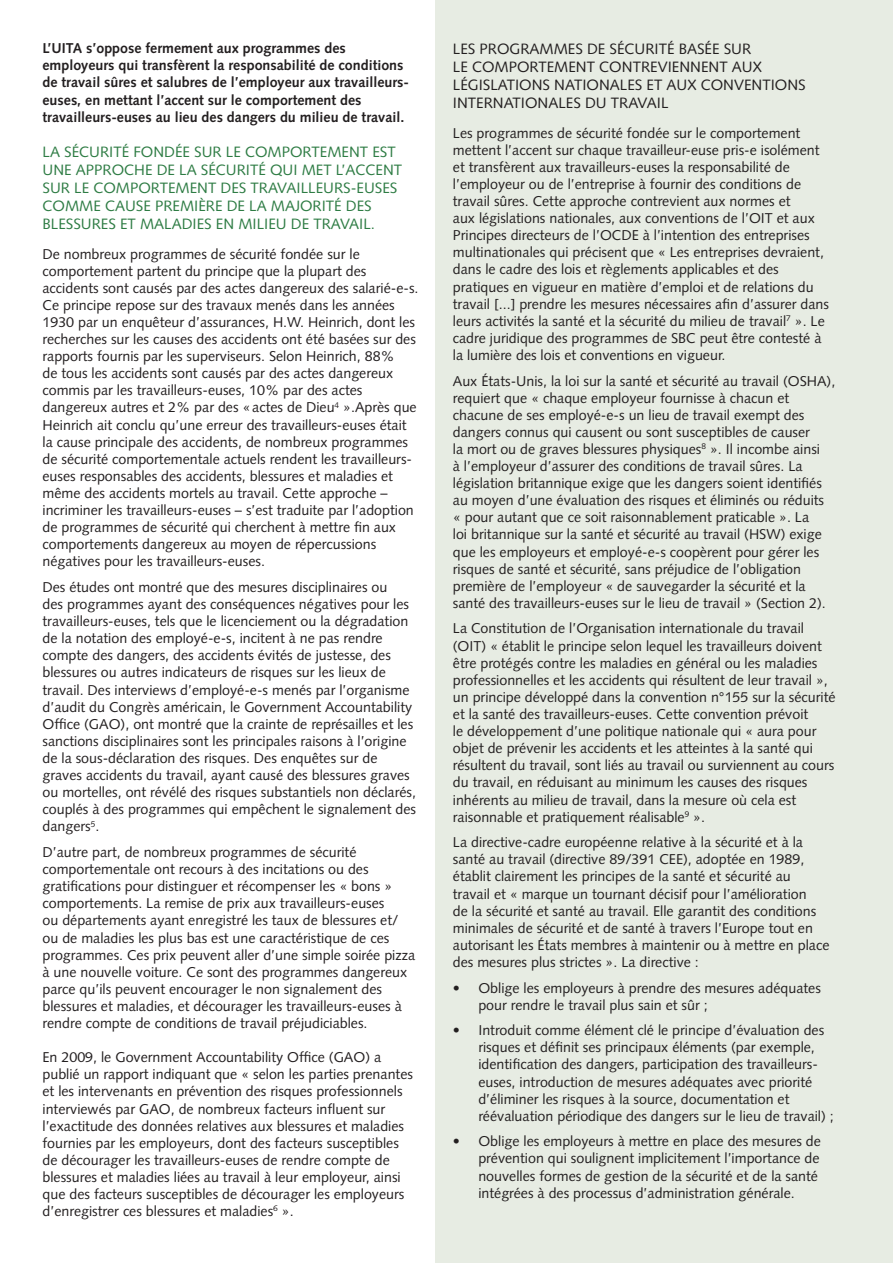
<style>
.page{position:relative;width:893px;height:1263px;background:#fff}
.page>*{position:absolute;margin:0;border:0;box-sizing:border-box;transform-origin:0 0}
.t1{font:15px/18px "Syntax LT";color:#2e7c44}
.t2{font:15px/18px "Syntax LT";color:#231f20}
.t3{font:14.25px/17.1px "Syntax LT Std";color:#231f20}
.t4{font:700 14.25px/17.1px "Syntax LT Std";color:#231f20}
</style>
<div class="page">
<div style="left:436px;top:0;width:457px;height:1263px;background:#e7ece3"></div>
<p class="t4" style="left:43px;top:40px;width:368px">L’UITA s’oppose fermement aux programmes des employeurs qui transfèrent la responsabilité de conditions de travail sûres et salubres de l’employeur aux travailleurs&shy;euses, en mettant l’accent sur le comportement des travailleurs-euses au lieu des dangers du milieu de travail.</p>
<p class="t1" style="left:43px;top:142px;width:361px">LA SÉCURITÉ FONDÉE SUR LE COMPORTEMENT EST UNE APPROCHE DE LA SÉCURITÉ QUI MET L’ACCENT SUR LE COMPORTEMENT DES TRAVAILLEURS-EUSES COMME CAUSE PREMIÈRE DE LA MAJORITÉ DES BLESSURES ET MALADIES EN MILIEU DE TRAVAIL.</p>
<p class="t3" style="left:43px;top:245px;width:377px">De nombreux programmes de sécurité fondée sur le comportement partent du principe que la plupart des accidents sont causés par des actes dangereux des salarié-e-s.<br>Ce principe repose sur des travaux menés dans les années 1930 par un enquêteur d’assurances, H .W. Heinrich, dont les recherches sur les causes des accidents ont été basées sur des rapports fournis par les superviseurs. Selon Heinrich, 88%<br>de tous les accidents sont causés par des actes dangereux commis par les travailleurs-euses, 10% par des actes dangereux autres et 2% par des «actes de Dieu<sup>4</sup> ».Après que Heinrich ait conclu qu’une erreur des travailleurs-euses était la cause principale des accidents, de nombreux programmes de sécurité comportementale actuels rendent les travailleurs&shy;euses responsables des accidents, blessures et maladies et même des accidents mortels au travail. Cette approche – incriminer les travailleurs-euses – s’est traduite par l’adoption de programmes de sécurité qui cherchent à mettre fin aux comportements dangereux au moyen de répercussions négatives pour les travailleurs-euses.</p>
<p class="t3" style="left:43px;top:578px;width:371px">Des études ont montré que des mesures disciplinaires ou<br>des programmes ayant des conséquences négatives pour les travailleurs-euses, tels que le licenciement ou la dégradation de la notation des employé-e-s, incitent à ne pas rendre compte des dangers, des accidents évités de justesse, des blessures ou autres indicateurs de risques sur les lieux de travail. Des interviews d’employé-e-s menés par l’organisme d’audit du Congrès américain, le Government Accountability Office (GAO</p>
<p class="t3" style="left:43px;top:715px;width:375px;text-indent:78px">), ont montré que la crainte de représailles et les sanctions disciplinaires sont les principales raisons à l’origine de la sous-déclaration des risques. Des enquêtes sur de graves accidents du travail, ayant causé des blessures graves ou mortelles, ont révélé des risques substantiels non déclarés, couplés à des programmes qui empêchent le signalement des dangers<sup>5</sup>.</p>
<p class="t3" style="left:43px;top:843px;width:374px">D’autre part, de nombreux programmes de sécurité comportementale ont recours à des incitations ou des gratifications pour distinguer et récompenser les « bons » comportements. La remise de prix aux travailleurs-euses<br>ou départements ayant enregistré les taux de blessures et/ ou de maladies les plus bas est une caractéristique de ces programmes. Ces prix peuvent aller d’une simple soirée pizza à une nouvelle voiture. Ce sont des programmes dangereux parce qu’ils peuvent encourager le non signalement des blessures et maladies, et décourager les travailleurs-euses à rendre compte de conditions de travail préjudiciables.</p>
<p class="t3" style="left:43px;top:1049px;width:303px">En 2009, le Government Accountability Office (GAO</p>
<p class="t3" style="left:43px;top:1049px;width:372px;text-indent:323px">) a publié un rapport indiquant que « selon les parties prenantes et les intervenants en prévention des risques professionnels interviewés par GAO</p>
<p class="t3" style="left:43px;top:1100px;width:363px;text-indent:128px">, de nombreux facteurs influent sur l’exactitude des données relatives aux blessures et maladies fournies par les employeurs, dont des facteurs susceptibles de décourager les travailleurs-euses de rendre compte de blessures et maladies liées au travail à leur employeur, ainsi que des facteurs susceptibles de décourager les employeurs d’enregistrer ces blessures et maladies<sup>6</sup> ».</p>
<p class="t2" style="left:453px;top:40px;width:354px">LES PROGRAMMES DE SÉCURITÉ BASÉE SUR<br>LE COMPORTEMENT CONTREVIENNENT AUX LÉGISLATIONS NATIONALES ET AUX CONVENTIONS INTERNATIONALES DU TRAVAIL</p>
<p class="t3" style="left:453px;top:124px;width:368px">Les programmes de sécurité fondée sur le comportement mettent l’accent sur chaque travailleur-euse pris-e isolément et transfèrent aux travailleurs-euses la responsabilité de l’employeur ou de l’entreprise à fournir des conditions de travail sûres. Cette approche contrevient aux normes et<br>aux législations nationales, aux conventions de l’OIT</p>
<p class="t3" style="left:777px;top:210px;width:40px">et aux</p>
<p class="t3" style="left:453px;top:227px;width:378px;text-indent:190px">à l’intention des entreprises multinationales qui précisent que « Les entreprises devraient, dans le cadre des lois et règlements applicables et des pratiques en vigueur en matière d’emploi et de relations du travail [...] prendre les mesures nécessaires afin d’assurer dans leurs activités la santé et la sécurité du milieu de travail<sup>7</sup> ». Le cadre juridique des programmes de SBC</p>
<p class="t3" style="left:453px;top:227px;width:158px">Principes directeurs de l’OCDE</p>
<p class="t3" style="left:453px;top:329px;width:370px;text-indent:247px">peut être contesté à la lumière des lois et conventions en vigueur.</p>
<p class="t3" style="left:453px;top:372px;width:346px">Aux États-U nis, la loi sur la santé et sécurité au travail (OSHA</p>
<p class="t3" style="left:827px;top:372px;width:10px">),</p>
<p class="t3" style="left:453px;top:389px;width:374px">requiert que « chaque employeur fournisse à chacun et chacune de ses employé-e-s un lieu de travail exempt des dangers connus qui causent ou sont susceptibles de causer<br>la mort ou de graves blessures physiques<sup>8</sup> ». I l incombe ainsi à l’employeur d’assurer des conditions de travail sûres. La législation britannique exige que les dangers soient identifiés au moyen d’une évaluation des risques et éliminés ou réduits « pour autant que ce soit raisonnablement praticable ». La loi britannique sur la santé et sécurité au travail (HSW) exige que les employeurs et employé-e-s coopèrent pour gérer les risques de santé et sécurité, sans préjudice de l’obligation première de l’employeur « de sauvegarder la sécurité et la santé des travailleurs-euses sur le lieu de travail » (Section 2).</p>
<p class="t3" style="left:453px;top:620px;width:384px">La Constitution de l’Organisation internationale du travail (OIT) « établit le principe selon lequel les travailleurs doivent être protégés contre les maladies en général ou les maladies professionnelles et les accidents qui résultent de leur travail », un principe développé dans la convention n°155 sur la sécurité et la santé des travailleurs-euses. Cette convention prévoit<br>le développement d’une politique nationale qui « aura pour objet de prévenir les accidents et les atteintes à la santé qui résultent du travail, sont liés au travail ou surviennent au cours du travail, en réduisant au minimum les causes des risques inhérents au milieu de travail, dans la mesure où cela est raisonnable et pratiquement réalisable<sup>9</sup> ».</p>
<p class="t3" style="left:453px;top:834px;width:378px">La directive-cadre européenne relative à la sécurité et à la santé au travail (directive 89/391 CEE), adoptée en 1989, établit clairement les principes de la santé et sécurité au travail et « marque un tournant décisif pour l’amélioration<br>de la sécurité et santé au travail. Elle garantit des conditions minimales de sécurité et de santé à travers l’Europe tout en autorisant les États membres à maintenir ou à mettre en place des mesures plus strictes ». La directive :</p>
<p class="t3" style="left:478px;top:979px;width:344px;text-indent:-26px">• Oblige les employeurs à prendre des mesures adéquates pour rendre le travail plus sain et sûr ;</p>
<p class="t3" style="left:478px;top:1022px;width:357px;text-indent:-26px">• I ntroduit comme élément clé le principe d’évaluation des risques et définit ses principaux éléments (par exemple, identification des dangers, participation des travailleurs&shy;euses, introduction de mesures adéquates avec priorité d’éliminer les risques à la source, documentation et réévaluation périodique des dangers sur le lieu de travail) ;</p>
<p class="t3" style="left:478px;top:1133px;width:344px;text-indent:-26px">• Oblige les employeurs à mettre en place des mesures de prévention qui soulignent implicitement l’importance de nouvelles formes de gestion de la sécurité et de la santé intégrées à des processus d’administration générale.</p>
</div>
